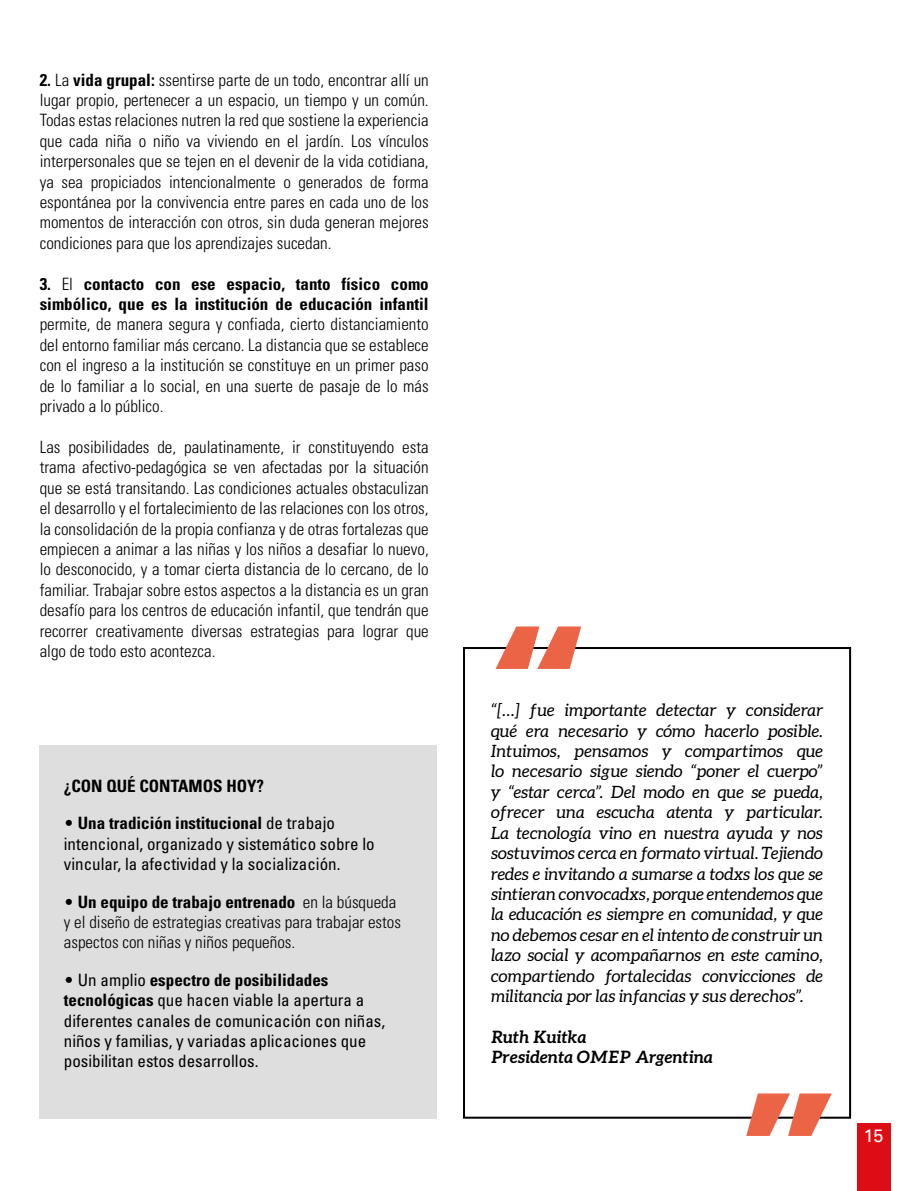
<style>
.page{position:relative;width:908px;height:1191px;background:#fff}
.page>*{position:absolute;margin:0;border:0;box-sizing:border-box;transform-origin:0 0}
.t1{font:18px "Univers";color:#fff}
.t2{font:300 condensed 17px/20.4px "Univers";color:#000;text-align:justify}
.t3{font:italic 17px/20.4px "Aleo";color:#000;text-align:justify}
.t4{font:condensed 17px/20.4px "Univers";color:#000}
.t5{font:700 condensed 17px/20.4px "Univers";color:#000}
.t6{font:italic 700 17px/20.4px "Aleo";color:#000}
.s1{font-weight:700}
.s2{font-weight:300}
</style>
<div class="page">
<div style="left:857px;top:1123px;width:33px;height:68px;background:#dc0d15"></div>
<div style="left:40px;top:746px;width:396px;height:373px;background:#dedede"></div>
<div style="left:463px;top:647px;width:387px;height:471px;border:2px solid #000"></div>
<svg style="left:495px;top:626px;width:86px;height:43px"></svg>
<svg style="left:746px;top:1093px;width:85px;height:43px"></svg>
<p class="t2" style="left:40px;top:69px;width:390px"><span class="s1">2.</span> La <span class="s1">vida grupal:</span> ssentirse parte de un todo, encontrar allí un lugar propio, pertenecer a un espacio, un tiempo y un común.<br>Todas estas relaciones nutren la red que sostiene la experiencia que cada niña o niño va viviendo en el jardín. Los vínculos interpersonales que se tejen en el devenir de la vida cotidiana, ya sea propiciados intencionalmente o generados de forma espontánea por la convivencia entre pares en cada uno de los momentos de interacción con otros, sin duda generan mejores condiciones para que los aprendizajes sucedan.</p>
<p class="t5" style="left:40px;top:273px;width:390px">3. <span class="s2">El</span> contacto con ese espacio, tanto físico como simbólico, que es la institución de educación infantil</p>
<p class="t2" style="left:40px;top:314px;width:390px">permite, de manera segura y confiada, cierto distanciamiento del entorno familiar más cercano. La distancia que se establece con el ingreso a la institución se constituye en un primer paso de lo familiar a lo social, en una suerte de pasaje de lo más privado a lo público.</p>
<p class="t2" style="left:40px;top:437px;width:390px">Las posibilidades de, paulatinamente, ir constituyendo esta trama afectivo-pedagógica se ven afectadas por la situación que se está transitando. Las condiciones actuales obstaculizan el desarrollo y el fortalecimiento de las relaciones con los otros, la consolidación de la propia confianza y de otras fortalezas que empiecen a animar a las niñas y los niños a desafiar lo nuevo, lo desconocido, y a tomar cierta distancia de lo cercano, de lo familiar. Trabajar sobre estos aspectos a la distancia es un gran desafío para los centros de educación infantil, que tendrán que recorrer creativamente diversas estrategias para lograr que algo de todo esto acontezca.</p>
<p class="t5" style="left:64px;top:775px;width:202px">¿CON QUÉ CONTAMOS HOY?</p>
<p class="t4" style="left:64px;top:813px;width:312px"><span class="s2">•</span> <span class="s1">Una tradición institucional</span> de trabajo intencional, organizado y sistemático sobre lo vincular, la afectividad y la socialización.</p>
<p class="t2" style="left:64px;top:891px;width:338px;text-align:left">• <span class="s1">Un equipo de trabajo entrenado</span> en la búsqueda y el diseño de estrategias creativas para trabajar estos aspectos con niñas y niños pequeños.</p>
<p class="t4" style="left:64px;top:969px;width:323px"><span class="s2">•</span> Un amplio <span class="s1">espectro de posibilidades tecnológicas</span> que hacen viable la apertura a diferentes canales de comunicación con niñas, niños y familias, y variadas aplicaciones que posibilitan estos desarrollos.</p>
<p class="t3" style="left:491px;top:700px;width:333px">“[…] fue importante detectar y considerar qué era necesario y cómo hacerlo posible.<br>Intuimos, pensamos y compartimos que lo necesario sigue siendo “poner el cuerpo” y “estar cerca”. Del modo en que se pueda, ofrecer una escucha atenta y particular.<br>La tecnología vino en nuestra ayuda y nos sostuvimos cerca en formato virtual. Tejiendo redes e invitando a sumarse a todxs los que se sintieran convocadxs, porque entendemos que la educación es siempre en comunidad, y que no debemos cesar en el intento de construir un lazo social y acompañarnos en este camino, compartiendo fortalecidas convicciones de militancia por las infancias y sus derechos”.</p>
<p class="t6" style="left:491px;top:1026px;width:223px">Ruth Kuitka<br>Presidenta OMEP Argentina</p>
<p class="t1" style="left:863px;top:1125px;width:21px">15</p>
</div>
